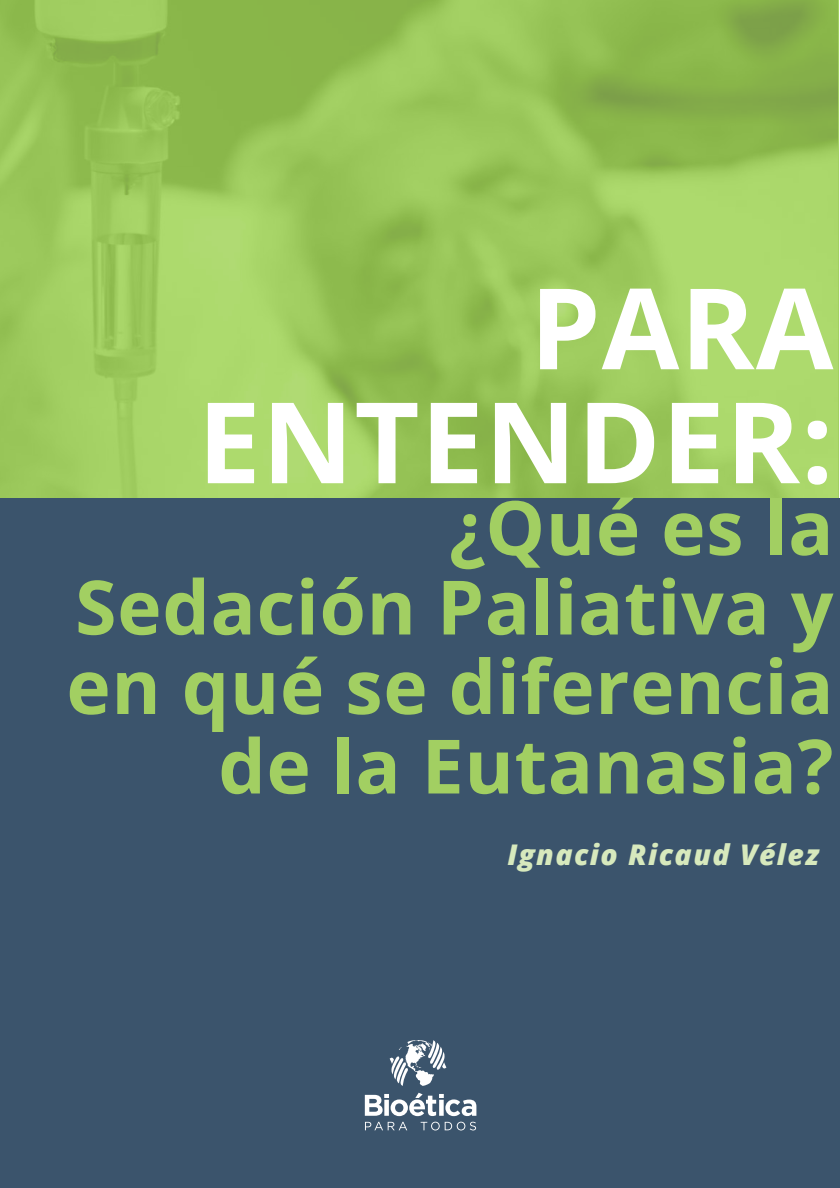
<style>
.page{position:relative;width:840px;height:1188px;background:#fff}
.page>*{position:absolute;margin:0;border:0;box-sizing:border-box;transform-origin:0 0}
.t1{font:700 112.5px/114px "Open Sans";letter-spacing:.01em;color:#fff;text-align:right}
.t2{font:700 75px/79.5px "Open Sans";letter-spacing:.01em;color:#a2cf62;text-align:right}
.t3{font:italic 800 28.5px "Open Sans";letter-spacing:.05em;color:#d7e9bd}
</style>
<div class="page">
<svg style="left:0;top:0;width:839px;height:498px;background:#9ac75b"></svg>
<div style="left:0;top:498px;width:840px;height:690px;background:#3b546c"></div>
<svg style="left:365px;top:1093px;width:111px;height:23px"></svg>
<svg style="left:365px;top:1122px;width:42px;height:8px"></svg>
<svg style="left:421px;top:1122px;width:55px;height:8px"></svg>
<svg style="left:389px;top:1040px;width:58px;height:46px"></svg>
<h1 class="t1" style="left:198px;top:269px;width:637px">PARA<br>ENTENDER:</h1>
<p class="t2" style="left:66px;top:486px;width:769px">¿Qué es la<br>Sedación Paliativa y en qué se diferencia de la Eutanasia?</p>
<p class="t3" style="left:507px;top:833px;width:313px">Ignacio Ricaud Vélez</p>
</div>
